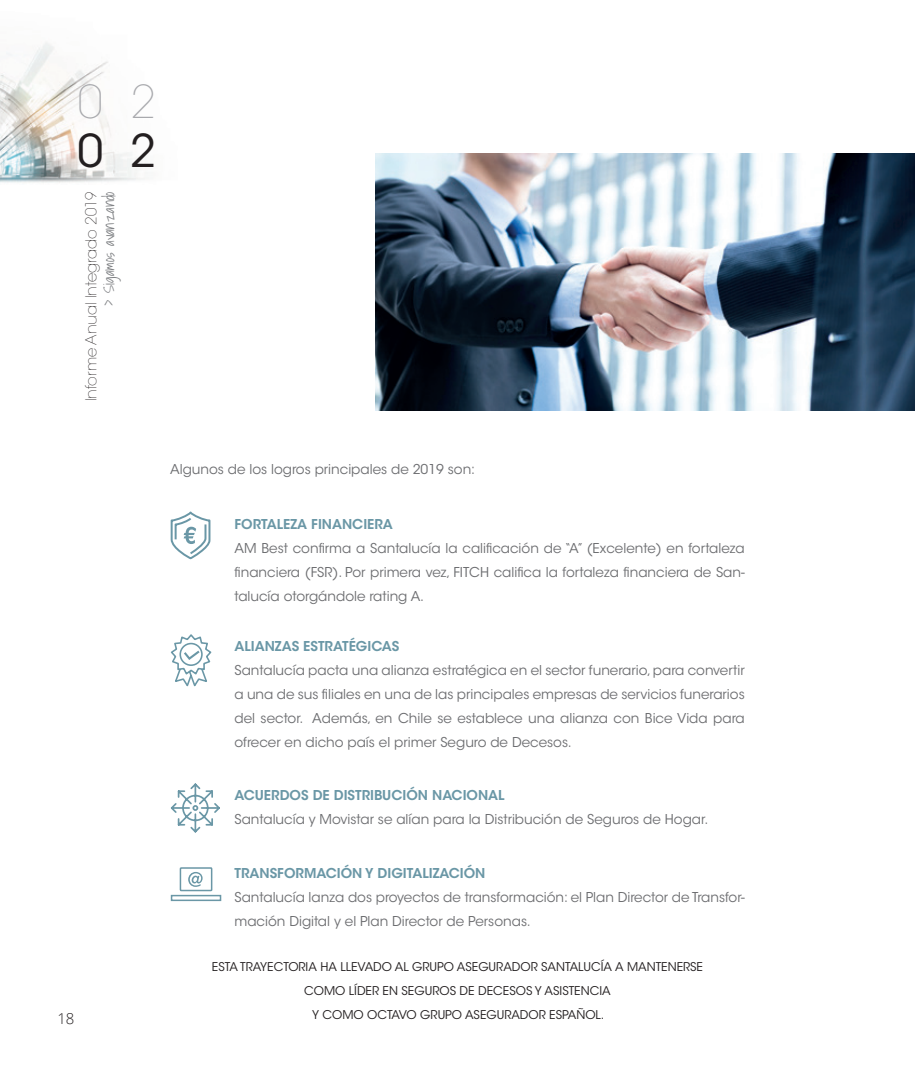
<style>
.page{position:relative;width:915px;height:1085px;background:#fff}
.page>*{position:absolute;margin:0;border:0;box-sizing:border-box;transform-origin:0 0}
.t1{font:200 45px "ITC Avant Garde Std";color:#a8a9ad}
.t2{font:45px "ITC Avant Garde Std";color:#231f20}
.t3{font:200 15px "ITC Avant Garde Std";color:#231f20}
.t4{font:300 15px "Shadows Into";color:#808285}
.t5{font:300 15px "Open Sans";color:#231f20}
.t6{font:13.5px/24px "ITC Avant Garde Std";color:#6c6d70;text-align:justify}
.t7{font:600 13.5px "ITC Avant Garde Std";color:#6a97a6}
.t8{font:12px/24px "ITC Avant Garde Std";color:#231f20;text-align:center}
</style>
<div class="page">
<img style="left:0;top:42px;width:145px;height:141px">
<img style="left:375px;top:153px;width:539px;height:257px">
<svg style="left:171px;top:783px;width:49px;height:50px"></svg>
<div style="left:171px;top:894px;width:50px;height:6px;border:2px solid #6a97a6"></div>
<div style="left:180px;top:867px;width:32px;height:24px;border:2px solid #6a97a6"></div>
<svg style="left:188px;top:872px;width:14px;height:14px"></svg>
<svg style="left:170px;top:634px;width:42px;height:53px"></svg>
<svg style="left:170px;top:511px;width:41px;height:49px"></svg>
<h1 class="t1" style="left:78px;top:76px;width:26px">0</h1>
<h1 class="t2" style="left:77px;top:123px;width:27px">0</h1>
<p class="t3" style="left:82px;top:401px;width:211px;rotate:-90deg">Informe Anual Integrado 2019</p>
<p class="t4" style="left:97px;top:306px;width:116px;rotate:-90deg">&gt; Sigamos avanzando</p>
<h1 class="t1" style="left:130px;top:76px;width:26px">2</h1>
<h1 class="t2" style="left:130px;top:123px;width:27px">2</h1>
<p class="t5" style="left:57px;top:1008px;width:19px">18</p>
<p class="t6" style="left:170px;top:457px;width:306px">Algunos de los logros principales de 2019 son:</p>
<p class="t7" style="left:234px;top:516px;width:160px">FORTALEZA FINANCIERA</p>
<p class="t6" style="left:234px;top:536px;width:511px">AM Best confirma a Santalucía la calificación de “A” (Excelente) en fortaleza financiera (FSR). Por primera vez, FITCH califica la fortaleza financiera de San&shy;talucía otorgándole rating A.</p>
<p class="t7" style="left:234px;top:637px;width:166px">ALIANZAS ESTRATÉGICAS</p>
<p class="t6" style="left:234px;top:658px;width:511px">Santalucía pacta una alianza estratégica en el sector funerario, para convertir a una de sus filiales en una de las principales empresas de servicios funerarios del sector. Además, en Chile se establece una alianza con Bice Vida para ofrecer en dicho país el primer Seguro de Decesos.</p>
<p class="t7" style="left:234px;top:786px;width:271px">ACUERDOS DE DISTRIBUCIÓN NACIONAL</p>
<p class="t6" style="left:234px;top:807px;width:475px">Santalucía y Movistar se alían para la Distribución de Seguros de Hogar.</p>
<p class="t7" style="left:234px;top:864px;width:252px">TRANSFORMACIÓN Y DIGITALIZACIÓN</p>
<p class="t6" style="left:234px;top:885px;width:511px">Santalucía lanza dos proyectos de transformación: el Plan Director de Transfor&shy;mación Digital y el Plan Director de Personas.</p>
<p class="t8" style="left:212px;top:954px;width:492px">ESTA TRAYECTORIA HA LLEVADO AL GRUPO ASEGURADOR SANTALUCÍA A MANTENERSE<br>COMO LÍDER EN SEGUROS DE DECESOS Y ASISTENCIA<br>Y COMO OCTAVO GRUPO ASEGURADOR ESPAÑOL.</p>
</div>
